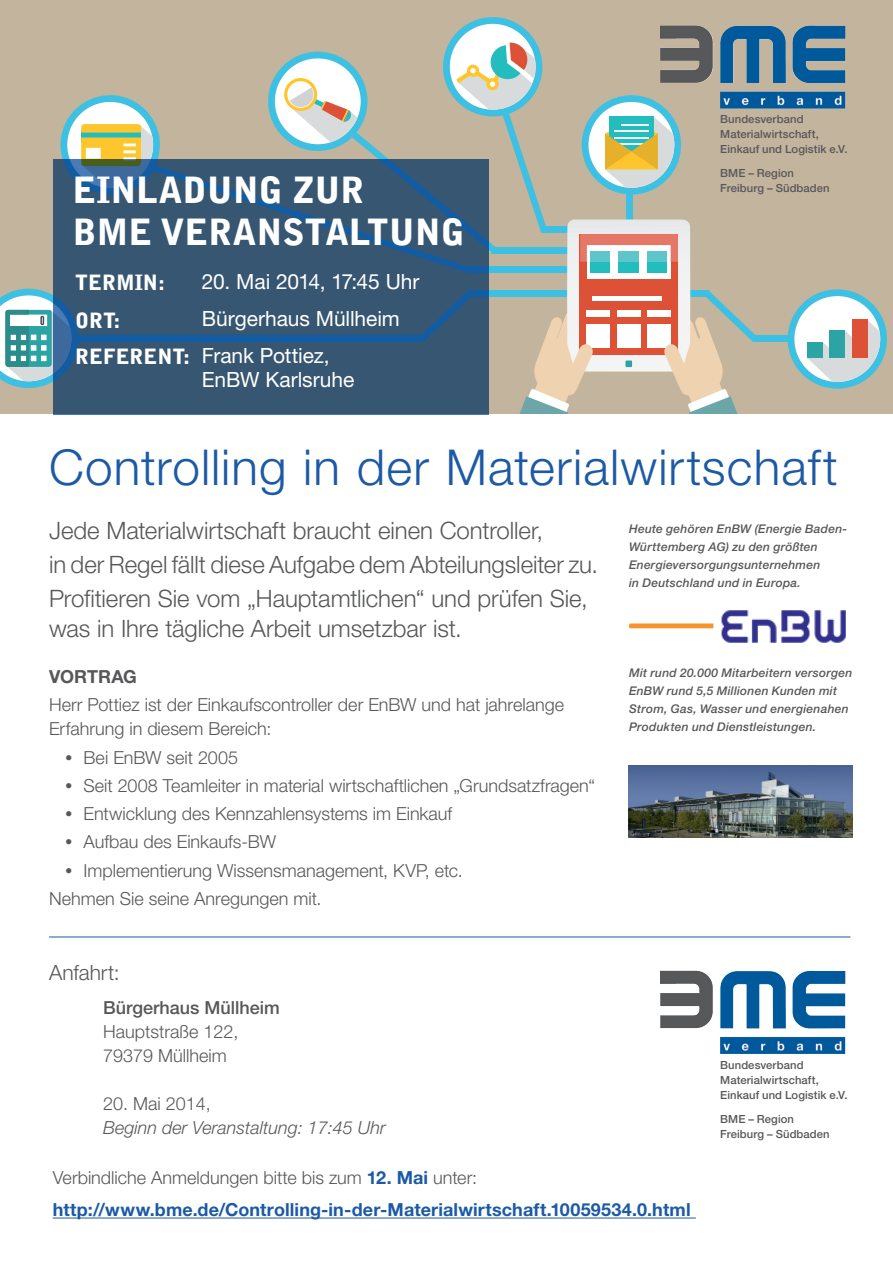
<style>
.page{position:relative;width:893px;height:1263px;background:#fff}
.page>*{position:absolute;margin:0;border:0;box-sizing:border-box;transform-origin:0 0}
.t1{font:300 49.5px "Helvetica Neue LT";letter-spacing:.02em;color:#1c5aa5}
.t2{font:900 36px/42px "Bell Gothic Std";color:#fff}
.t3{font:300 24px/34.2px "Helvetica Neue LT Std";letter-spacing:-.005em;color:#57585a}
.t4{font:21px/37.2px "Helvetica Neue LT Std";letter-spacing:-.005em;color:#fff}
.t5{font:900 21px/38.4px "Bell Gothic Std";letter-spacing:-.005em;color:#fff}
.t6{font:300 21px "Helvetica Neue LT Std";color:#57585a}
.t7{font:300 18px/24px "Helvetica Neue LT Std";color:#57585a}
.t8{font:700 18px/32.5px "Helvetica Neue LT Std";letter-spacing:.005em;color:#1c5aa5}
.t9{font:italic 300 18px "Helvetica Neue LT Std";color:#57585a}
.t10{font:500 18px "Helvetica Neue LT Std";color:#57585a}
.t11{font:700 18px "Helvetica Neue LT Std";color:#57585a}
.t12{font:italic 500 12px/18px "Helvetica Neue LT Std";letter-spacing:.02em;color:#57585a}
.t13{font:500 11.25px/15px "Helvetica Neue LT Std";letter-spacing:.01em;color:#57585a}
.s1{font-weight:300;color:#57585a}
</style>
<div class="page">
<div style="left:0;top:0;width:893px;height:414px;background:#c3b49e"></div>
<div style="left:753px;top:335px;width:47px;height:7px;background:#3ec0e2"></div>
<div style="left:443px;top:17px;width:99px;height:99px;background:#3ec0e2;border-radius:50%"></div>
<div style="left:450px;top:24px;width:86px;height:86px;background:#fff;border-radius:50%"></div>
<div style="left:788px;top:289px;width:99px;height:100px;background:#3ec0e2;border-radius:50%"></div>
<div style="left:794px;top:296px;width:86px;height:86px;background:#fff;border-radius:50%"></div>
<svg style="left:807px;top:320px;width:73px;height:62px"></svg>
<div style="left:807px;top:342px;width:16px;height:16px;background:#2ca4a5"></div>
<div style="left:829px;top:331px;width:16px;height:27px;background:#2ca4a5"></div>
<div style="left:852px;top:320px;width:15px;height:38px;background:#dd5137"></div>
<svg style="left:0;top:42px;width:758px;height:372px"></svg>
<img style="left:660px;top:25px;width:146px;height:58px">
<hr style="left:49px;top:936px;width:801px;height:1px;background:#1c5aa5">
<img style="left:660px;top:971px;width:146px;height:57px">
<hr style="left:53px;top:1217px;width:643px;height:1px;background:#1c5aa5">
<svg style="left:53px;top:159px;width:436px;height:255px;fill:#375671"></svg>
<img style="left:630px;top:610px;width:216px;height:33px">
<img style="left:629px;top:765px;width:223px;height:73px">
<h2 class="t2" style="left:73px;top:170px;width:394px">EINLADUNG ZUR<br>BME VERANSTALTUNG</h2>
<p class="t5" style="left:75px;top:263px;width:91px">TERMIN:<br>ORT:</p>
<p class="t5" style="left:75px;top:337px;width:116px">REFERENT:</p>
<p class="t4" style="left:202px;top:263px;width:219px">20. Mai 2014, 17:45 Uhr<br>Bürgerhaus Müllheim<br>Frank Pottiez,</p>
<p class="t4" style="left:202px;top:361px;width:154px">EnBW Karlsruhe</p>
<p class="t13" style="left:720px;top:112px;width:129px">Bundesverband<br>Materialwirtschaft,<br>Einkauf und Logistik e.V.</p>
<p class="t13" style="left:720px;top:166px;width:111px">BME – Region<br>Freiburg – Südbaden</p>
<h1 class="t1" style="left:49px;top:437px;width:790px">Controlling in der Materialwirtschaft</h1>
<h3 class="t3" style="left:49px;top:512px;width:551px">Jede Materialwirtschaft braucht einen Controller,<br>in der Regel fällt diese Aufgabe dem Abteilungsleiter zu.<br>Profitieren Sie vom „Hauptamtlichen“ und prüfen Sie,</h3>
<h3 class="t3" style="left:49px;top:611px;width:414px">was in Ihre tägliche Arbeit umsetzbar ist.</h3>
<p class="t11" style="left:49px;top:666px;width:89px">Vortrag</p>
<p class="t7" style="left:49px;top:693px;width:516px">Herr Pottiez ist der Einkaufscontroller der EnBW und hat jahrelange<br>Erfahrung in diesem Bereich:</p>
<p class="t7" style="left:66px;top:745px;width:174px">● Bei EnBW seit 2005</p>
<p class="t7" style="left:66px;top:773px;width:531px">● Seit 2008 Teamleiter in material wirtschaftlichen „Grundsatzfragen“</p>
<p class="t7" style="left:66px;top:801px;width:388px">● Entwicklung des Kennzahlensystems im Einkauf</p>
<p class="t7" style="left:66px;top:830px;width:212px">● Aufbau des Einkaufs-BW</p>
<p class="t7" style="left:49px;top:856px;width:415px;line-height:28.2px;text-indent:16px">● Implementierung Wissensmanagement, KVP, etc.<br>Nehmen Sie seine Anregungen mit.</p>
<p class="t12" style="left:629px;top:520px;width:220px">Heute gehören EnBW (Energie Baden-<br>Württemberg AG) zu den größten<br>Energieversorgungsunternehmen<br>in Deutschland und in Europa.</p>
<p class="t12" style="left:629px;top:664px;width:225px">Mit rund 20.000 Mitarbeitern versorgen EnBW rund 5,5 Millionen Kunden mit Strom, Gas, Wasser und energienahen Produkten und Dienstleistungen.</p>
<p class="t6" style="left:49px;top:959px;width:72px">Anfahrt:</p>
<p class="t10" style="left:103px;top:997px;width:178px">Bürgerhaus Müllheim</p>
<p class="t7" style="left:103px;top:1019px;width:137px">Hauptstraße 122,<br>79379 Müllheim</p>
<p class="t7" style="left:103px;top:1091px;width:109px">20. Mai 2014,</p>
<p class="t9" style="left:103px;top:1117px;width:284px">Beginn der Veranstaltung: 17:45 Uhr</p>
<p class="t8" style="left:53px;top:1160px;width:639px"><span class="s1">Verbindliche Anmeldungen bitte bis zum</span> 12. Mai <span class="s1">unter: </span>http://www.bme.de/Controlling-in-der-Materialwirtschaft.10059534.0.html</p>
<p class="t13" style="left:720px;top:1057px;width:129px">Bundesverband<br>Materialwirtschaft,<br>Einkauf und Logistik e.V.</p>
<p class="t13" style="left:720px;top:1111px;width:111px">BME – Region<br>Freiburg – Südbaden</p>
</div>
